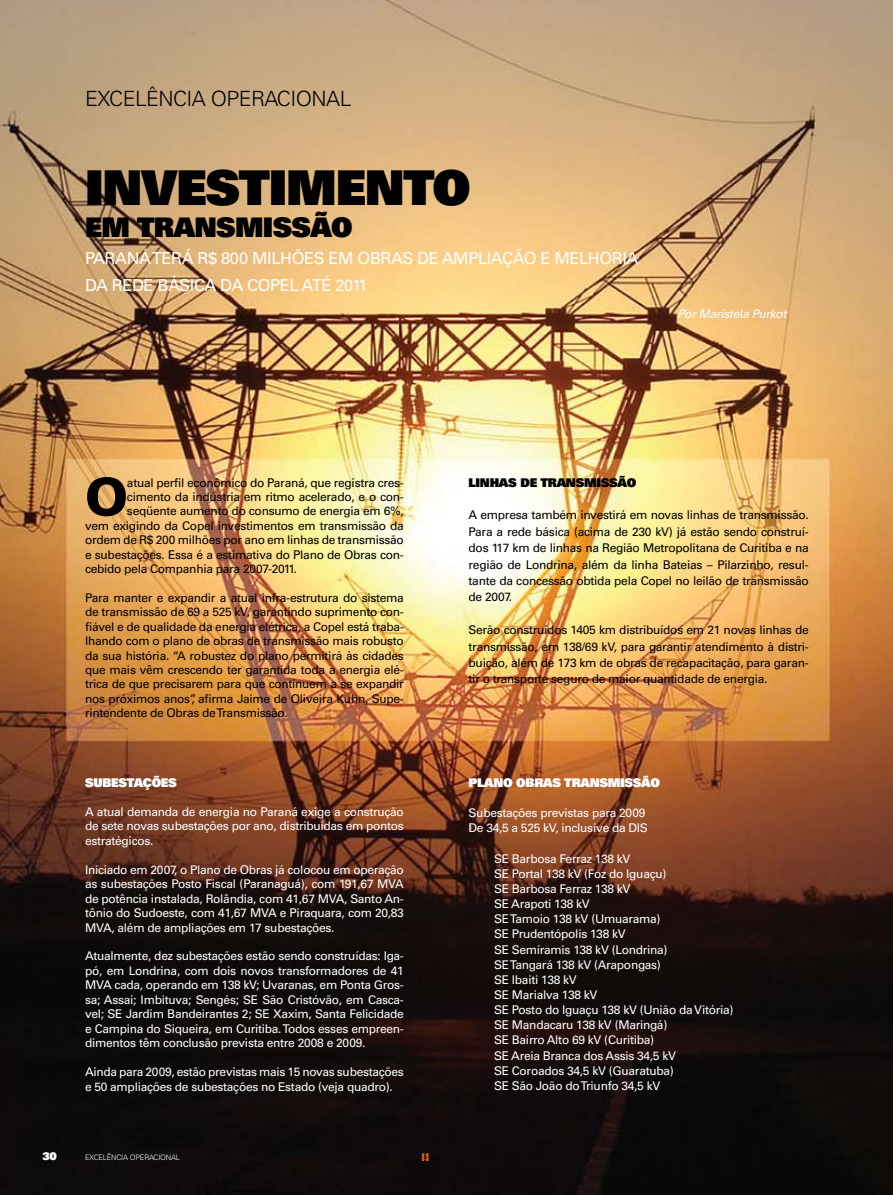
<style>
.page{position:relative;width:893px;height:1195px;background:#fff}
.page>*{position:absolute;margin:0;border:0;box-sizing:border-box;transform-origin:0 0}
.t1{font:900 51.9px "Univers LT Std";color:#000}
.t2{font:48px "Univers LT Std X Black";letter-spacing:-.025em;color:#000}
.t3{font:27px "Univers LT Std X Black";letter-spacing:-.025em;color:#000}
.t4{font:300 21px "Univers LT Std";letter-spacing:-.025em;color:#000}
.t5{font:16.5px "Univers LT Std";letter-spacing:-.025em;color:#fff}
.t6{font:12px/15.1px "Univers LT Std";letter-spacing:-.025em;color:#fff}
.t7{font:12px/14.4px "Univers LT Std";letter-spacing:-.025em;color:#000;text-align:justify}
.t8{font:12px "Univers LT Std X Black";letter-spacing:-.025em;color:#fff}
.t9{font:12px "Univers LT Std X Black";color:#000}
.t10{font:italic 12px "Univers LT Std";letter-spacing:-.025em;color:#fff}
.t11{font:10.5px "Univers LT Std X Black";color:#fff}
.t12{font:300 7.5px "Univers LT Std";letter-spacing:-.025em;color:#fff}
</style>
<div class="page">
<img style="left:0;top:0;width:893px;height:1195px">
<svg style="left:421px;top:1153px;width:8px;height:8px"></svg>
<h3 class="t4" style="left:85px;top:86px;width:268px">EXCELÊNCIA OPERACIONAL</h3>
<h2 class="t2" style="left:85px;top:156px;width:387px">INVESTIMENTO</h2>
<h3 class="t3" style="left:85px;top:210px;width:269px">EM TRANSMISSÃO</h3>
<h3 class="t5" style="left:85px;top:249px;width:21px">Paraná</h3>
<h3 class="t5" style="left:152px;top:249px;width:12px">terá</h3>
<h3 class="t5" style="left:197px;top:249px;width:65px">R$ 800 milh</h3>
<h3 class="t5" style="left:292px;top:249px;width:78px">õesem obras</h3>
<h3 class="t5" style="left:417px;top:249px;width:36px">de ampliação</h3>
<h3 class="t5" style="left:540px;top:249px;width:26px">e melhoria</h3>
<h3 class="t5" style="left:85px;top:276px;width:49px">da Rede</h3>
<h3 class="t5" style="left:157px;top:276px;width:22px">Básica</h3>
<h3 class="t5" style="left:220px;top:276px;width:49px">da Copel</h3>
<h3 class="t5" style="left:302px;top:276px;width:11px">até</h3>
<h3 class="t5" style="left:335px;top:276px;width:34px">2011</h3>
<p class="t10" style="left:678px;top:307px;width:111px">Por Maristela Purkot</p>
<h1 class="t1" style="left:85px;top:464px;width:40px">O</h1>
<p class="t7" style="left:127px;top:475px;width:278px">atual perfil econômico do Paraná, que registra cres-</p>
<p class="t7" style="left:127px;top:490px;width:278px">cimento da indústria em ritmo acelerado, e o con-</p>
<p class="t7" style="left:127px;top:504px;width:278px">seqüente aumento do consumo de energia em 6%,</p>
<p class="t7" style="left:85px;top:518px;width:320px">vem exigindo da Copel investimentos em transmissão da</p>
<p class="t7" style="left:85px;top:533px;width:320px">ordem de R$ 200 milhões por ano em linhas de transmissão</p>
<p class="t7" style="left:85px;top:547px;width:320px">e subestações. Essa é a estimativa do Plano de Obras con-</p>
<p class="t7" style="left:85px;top:562px;width:214px">cebido pela Companhia para 2007-2011.</p>
<p class="t7" style="left:85px;top:590px;width:320px">Para manter e expandir a atual infra-estrutura do sistema de transmissão de 69 a 525 kV, garantindo suprimento con&shy;fiável e de qualidade da energia elétrica, a Copel está traba&shy;lhando com o plano de obras de transmissão mais robusto da sua história. “A robustez do plano permitirá às cidades que mais vêm crescendo ter garantida toda a energia elé&shy;trica de que precisarem para que continuem a se expandir nos próximos anos”, afirma Jaime de Oliveira Kuhn, Supe&shy;rintendente de Obras de Transmissão.</p>
<p class="t8" style="left:85px;top:775px;width:18px">SUBESTAÇ</p>
<p class="t8" style="left:152px;top:775px;width:18px">ÕES</p>
<p class="t6" style="left:85px;top:804px;width:320px;line-height:14.4px;text-align:justify">A atual demanda de energia no Paraná exige a construção de sete novas subestações por ano, distribuídas em pontos estratégicos.</p>
<p class="t6" style="left:85px;top:862px;width:320px;line-height:14.4px;text-align:justify">Iniciado em 2007, o Plano de Obras já colocou em operação as subestações Posto Fiscal (Paranaguá), com 191,67 MVA de potência instalada, Rolândia, com 41,67 MVA, Santo An&shy;tônio do Sudoeste, com 41,67 MVA e Piraquara, com 20,83<br>MVA, além de ampliações em 17 subestações.</p>
<p class="t6" style="left:85px;top:949px;width:320px;line-height:14.4px;text-align:justify">Atualmente, dez subestações estão sendo construídas: Iga&shy;pó, em Londrina, com dois novos transformadores de 41<br>MVA cada, operando em 138 kV; Uvaranas, em Ponta Gros&shy;sa; Assai; Imbituva; Sengés; SE São Cristóvão, em Casca&shy;vel; SE Jardim Bandeirantes 2; SE Xaxim, Santa Felicidade e Campina do Siqueira, em Curitiba. Todos esses empreen&shy;dimentos têm conclusão prevista entre 2008 e 2009.</p>
<p class="t6" style="left:85px;top:1065px;width:320px;line-height:14.4px">Ainda para 2009, estão previstas mais 15 novas subestações e 50 ampliações de subestações no Estado (veja quadro).</p>
<p class="t11" style="left:43px;top:1149px;width:16px">30</p>
<p class="t12" style="left:85px;top:1152px;width:97px">EXCELÊNCIA OPERACIONAL</p>
<p class="t9" style="left:469px;top:474px;width:17px">LINHAS</p>
<p class="t9" style="left:520px;top:474px;width:38px">DE TRANSMISSÃO</p>
<p class="t7" style="left:469px;top:507px;width:342px;line-height:16.4px">A empresa também investirá em novas linhas de transmissão.<br>Para a rede básica (acima de 230 kV) já estão sendo construí&shy;dos 117 km de linhas na Região Metropolitana de Curitiba e na região de Londrina, além da linha Bateias – Pilarzinho, resul&shy;tante da concessão obtida pela Copel no leilão de transmissão de 2007.</p>
<p class="t7" style="left:469px;top:622px;width:342px;line-height:16.4px">Serão construídos 1405 km distribuídos em 21 novas linhas de transmissão, em 138/69 kV, para garantir atendimento à distri&shy;buição, além de 173 km de obras de recapacitação, para garan&shy;tir o transporte seguro de maior quantidade de energia.</p>
<p class="t8" style="left:469px;top:775px;width:19px">PLANO</p>
<p class="t8" style="left:516px;top:775px;width:19px">OBRAS</p>
<p class="t8" style="left:564px;top:775px;width:18px">TRANSMISSÃO</p>
<p class="t6" style="left:469px;top:805px;width:181px">Subestações previstas para 2009<br>De 34,5 a 525 kV, inclusive da DIS</p>
<p class="t6" style="left:494px;top:851px;width:241px">SE Barbosa Ferraz 138 kV<br>SE Portal 138 kV (Foz do Iguaçu)<br>SE Barbosa Ferraz 138 kV<br>SE Arapoti 138 kV<br>SE Tamoio 138 kV (Umuarama)<br>SE Prudentópolis 138 kV<br>SE Semíramis 138 kV (Londrina)<br>SE Tangará 138 kV (Arapongas)<br>SE Ibaiti 138 kV<br>SE Marialva 138 kV<br>SE Posto do Iguaçu 138 kV (União da Vitória)<br>SE Mandacaru 138 kV (Maringá)<br>SE Bairro Alto 69 kV (Curitiba)<br>SE Areia Branca dos Assis 34,5 kV<br>SE Coroados 34,5 kV (Guaratuba)<br>SE São João do Triunfo 34,5 kV</p>
</div>
